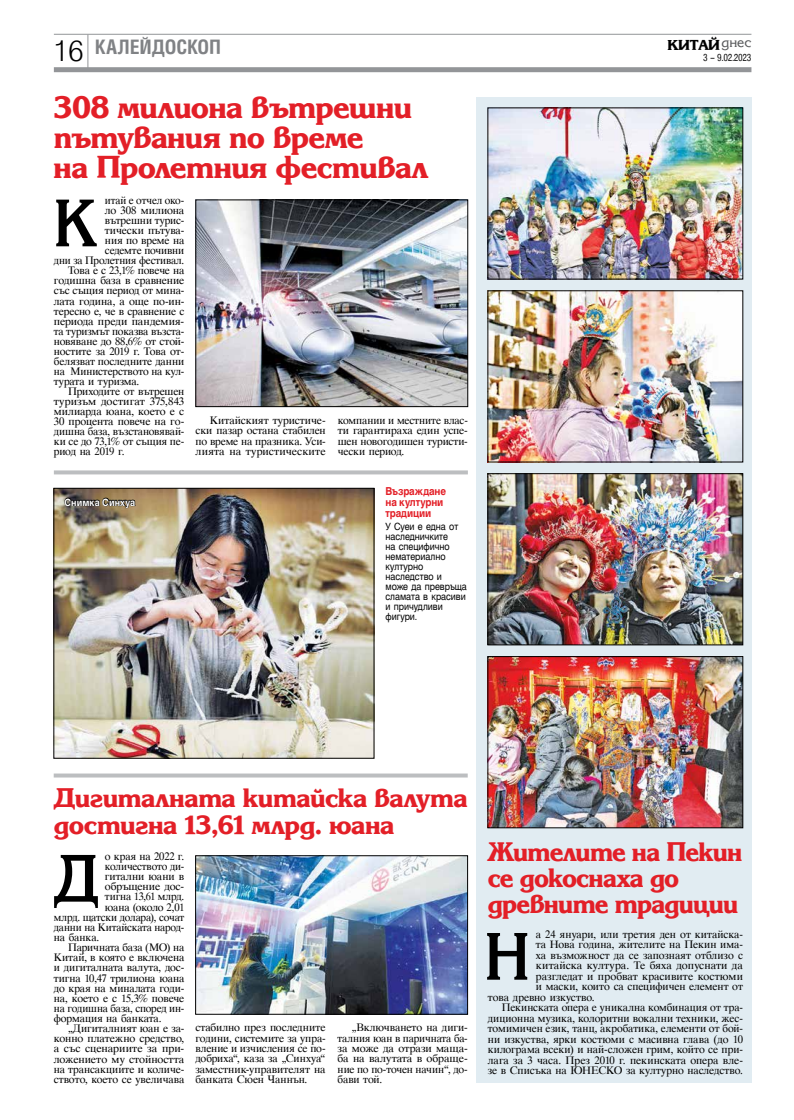
<style>
.page{position:relative;width:794px;height:1120px;background:#fff}
.page>*{position:absolute;margin:0;border:0;box-sizing:border-box;transform-origin:0 0}
.t1{font:700 70px "Karina CYR";color:#000;scale:.9 1}
.t2{font:33px/30px "Karina Black CYR";letter-spacing:-.02em;color:#e31f27}
.t3{font:30px "Hebar Light CYR";color:#000}
.t4{font:28px/26px "Karina Black CYR";letter-spacing:-.02em;color:#e31f27}
.t5{font:700 20px "Hebar Condensed CYR";letter-spacing:.005em;color:#808285}
.t6{font:15px "Karina Black CYR";color:#000}
.t7{font:700 11px/11px "Hebar CYR";letter-spacing:-.01em;color:#e31f27;scale:.9 1}
.t8{font:10.5px/10.3px "Timok CYR";letter-spacing:-.005em;color:#000;text-align:justify}
.t9{font:10.5px "Timok CYR";letter-spacing:-.005em;color:#000;scale:1.04 1}
.t10{font:10.5px "Timok CYR";letter-spacing:-.025em;color:#000}
.t11{font:10px/10px "Hebar CYR";letter-spacing:-.005em;color:#000;scale:.9 1}
.t12{font:700 10px "Hebar CYR";letter-spacing:.01em;color:#fff;scale:.9 1}
.t13{font:10px "Hebar Condensed CYR";letter-spacing:-.04em;color:#000;scale:.93 1}
</style>
<div class="page">
<hr style="left:54px;top:34px;width:697px;height:1px;background:#939598">
<div style="left:54px;top:67px;width:697px;height:5px;background:#939598"></div>
<hr style="left:87px;top:35px;width:1px;height:35px;background:#939598">
<div style="left:476px;top:98px;width:275px;height:985px;background:#e1ecf2"></div>
<img style="left:198px;top:202px;width:268px;height:203px">
<div style="left:196px;top:200px;width:272px;height:207px;border:1px solid #000"></div>
<img style="left:56px;top:490px;width:316px;height:266px">
<div style="left:54px;top:488px;width:320px;height:270px;border:1px solid #000"></div>
<svg style="left:54px;top:470px;width:414px;height:4px;background:#c3c5c6"></svg>
<svg style="left:54px;top:773px;width:414px;height:4px;background:#c4c6c8"></svg>
<svg style="left:64px;top:492px;width:72px;height:24px;background:#655744"></svg>
<img style="left:197px;top:857px;width:269px;height:155px">
<div style="left:195px;top:855px;width:273px;height:159px;border:1px solid #000"></div>
<img style="left:490px;top:110px;width:251px;height:167px">
<img style="left:490px;top:293px;width:251px;height:167px">
<img style="left:490px;top:658px;width:251px;height:168px">
<div style="left:488px;top:656px;width:255px;height:172px;border:1px solid #000"></div>
<img style="left:490px;top:475px;width:251px;height:168px">
<div style="left:488px;top:473px;width:255px;height:172px;border:1px solid #000"></div>
<h3 class="t5" style="left:95px;top:35px;width:128px">калейдоскоп</h3>
<h3 class="t3" style="left:54px;top:33px;width:31px">16</h3>
<h3 class="t6" style="left:667px;top:36px;width:85px">Китай<sup>днес</sup></h3>
<p class="t13" style="left:703px;top:52px;width:53px">3 – 9.02.2023</p>
<h2 class="t2" style="left:54px;top:92px;width:376px">308 милиона вътрешни пътувания по време<br>на Пролетния фестивал</h2>
<p class="t8" style="left:105px;top:195px;width:81px">итай е отчел око-</p>
<p class="t8" style="left:105px;top:205px;width:81px">ло 308 милиона</p>
<p class="t8" style="left:105px;top:215px;width:81px">вътрешни турис-</p>
<p class="t8" style="left:105px;top:225px;width:81px">тически пътува-</p>
<p class="t8" style="left:105px;top:235px;width:81px">ния по време на</p>
<p class="t8" style="left:105px;top:246px;width:81px">седемте почивни</p>
<p class="t8" style="left:54px;top:256px;width:132px">дни за Пролетния фестивал.</p>
<p class="t10" style="left:68px;top:264px;width:118px">Това е с 23,1% повече на</p>
<p class="t8" style="left:54px;top:276px;width:132px">годишна база в сравнение</p>
<p class="t8" style="left:54px;top:286px;width:132px">със същия период от мина-</p>
<p class="t8" style="left:54px;top:296px;width:132px">лата година, а още по-ин-</p>
<p class="t8" style="left:54px;top:306px;width:132px">тересно е, че в сравнение с</p>
<p class="t8" style="left:54px;top:316px;width:132px">периода преди пандемия-</p>
<p class="t8" style="left:54px;top:326px;width:132px">та туризмът показва възста-</p>
<p class="t8" style="left:54px;top:336px;width:132px">новяване до 88,6% от стой-</p>
<p class="t8" style="left:54px;top:346px;width:132px">ностите за 2019 г. Това от-</p>
<p class="t8" style="left:54px;top:356px;width:132px">белязват последните данни</p>
<p class="t8" style="left:54px;top:366px;width:132px">на Министерството на кул-</p>
<p class="t8" style="left:54px;top:376px;width:87px">турата и туризма.</p>
<p class="t8" style="left:68px;top:386px;width:118px">Приходите от вътрешен</p>
<p class="t9" style="left:54px;top:395px;width:127px">туризъм достигат 375,843</p>
<p class="t8" style="left:54px;top:406px;width:132px">милиарда юана, което е с</p>
<p class="t8" style="left:54px;top:416px;width:132px">30 процента повече на го-</p>
<p class="t8" style="left:54px;top:426px;width:132px">дишна база, възстановявай-</p>
<p class="t8" style="left:54px;top:436px;width:132px">ки се до 73,1% от същия пе-</p>
<p class="t10" style="left:54px;top:445px;width:72px">риод на 2019 г.</p>
<h1 class="t1" style="left:54px;top:184px;width:48px">К</h1>
<p class="t8" style="left:196px;top:415px;width:132px;text-indent:14px">Китайският туристиче&shy;ски пазар остана стабилен по време на празника. Уси&shy;лията на туристическите</p>
<p class="t8" style="left:338px;top:415px;width:132px">компании и местните влас&shy;ти гарантираха един успе&shy;шен новогодишен туристи&shy;чески период.</p>
<p class="t12" style="left:65px;top:496px;width:80px">Снимка Синхуа</p>
<p class="t7" style="left:385px;top:486px;width:69px">Възраждане на културни традиции</p>
<p class="t11" style="left:385px;top:522px;width:92px">У Суеи е една от наследничките<br>на специфично нематериално културно наследство и може да превръща сламата в красиви и причудливи фигури.</p>
<h3 class="t4" style="left:54px;top:784px;width:415px;line-height:27px">Дигиталната китайска валута достигна 13,61 млрд. юана</h3>
<p class="t8" style="left:105px;top:851px;width:81px">о края на 2022 г.</p>
<p class="t8" style="left:105px;top:861px;width:81px">количеството ди-</p>
<p class="t8" style="left:105px;top:871px;width:81px">гитални юани в</p>
<p class="t8" style="left:105px;top:881px;width:81px">обръщение дос-</p>
<p class="t8" style="left:105px;top:891px;width:81px">тигна 13,61 млрд.</p>
<p class="t8" style="left:105px;top:902px;width:81px">юана (около 2,01</p>
<p class="t8" style="left:54px;top:912px;width:132px">млрд. щатски долара), сочат</p>
<p class="t8" style="left:54px;top:922px;width:132px">данни на Китайската народ-</p>
<p class="t8" style="left:54px;top:932px;width:47px">на банка.</p>
<p class="t8" style="left:68px;top:942px;width:118px">Паричната база (МО) на</p>
<p class="t8" style="left:54px;top:952px;width:132px">Китай, в която е включена</p>
<p class="t8" style="left:54px;top:962px;width:132px">и дигиталната валута, дос-</p>
<p class="t8" style="left:54px;top:973px;width:132px">тигна 10,47 трилиона юана</p>
<p class="t8" style="left:54px;top:983px;width:132px">до края на миналата годи-</p>
<p class="t8" style="left:54px;top:993px;width:132px">на, което е с 15,3% повече</p>
<p class="t8" style="left:54px;top:1003px;width:132px">на годишна база, според ин-</p>
<p class="t8" style="left:54px;top:1013px;width:109px">формация на банката.</p>
<p class="t8" style="left:68px;top:1023px;width:118px">„Дигиталният юан е за-</p>
<p class="t8" style="left:54px;top:1033px;width:132px">конно платежно средство,</p>
<p class="t9" style="left:54px;top:1042px;width:127px">а със сценариите за при-</p>
<p class="t8" style="left:54px;top:1054px;width:132px">ложението му стойността</p>
<p class="t8" style="left:54px;top:1064px;width:132px">на трансакциите и количе-</p>
<p class="t8" style="left:54px;top:1074px;width:132px">ството, което се увеличава</p>
<h1 class="t1" style="left:54px;top:839px;width:53px">Д</h1>
<p class="t8" style="left:195px;top:1022px;width:132px">стабилно през последните години, системите за упра&shy;вление и изчисления се по&shy;добриха“, каза за „Синхуа“ заместник-управителят на банката Сюен Чаннън.</p>
<p class="t8" style="left:337px;top:1022px;width:132px;text-indent:14px">„Включването на диги&shy;талния юан в паричната ба&shy;за може да отрази маща&shy;ба на валутата в обраще&shy;ние по по-точен начин“, до&shy;бави той.</p>
<h3 class="t4" style="left:488px;top:838px;width:256px">Жителите на Пекин се докоснаха до древните традиции</h3>
<p class="t8" style="left:536px;top:929px;width:208px">а 24 януари, или третия ден от китайска-</p>
<p class="t8" style="left:536px;top:939px;width:208px">та Нова година, жителите на Пекин има-</p>
<p class="t8" style="left:536px;top:950px;width:208px">ха възможност да се запознаят отблизо с</p>
<p class="t8" style="left:536px;top:960px;width:208px">китайска култура. Те бяха допуснати да</p>
<p class="t8" style="left:536px;top:971px;width:208px">разгледат и пробват красивите костюми</p>
<p class="t8" style="left:536px;top:981px;width:208px">и маски, които са специфичен елемент от</p>
<p class="t8" style="left:488px;top:992px;width:108px">това древно изкуство.</p>
<p class="t8" style="left:502px;top:1002px;width:242px">Пекинската опера е уникална комбинация от тра-</p>
<p class="t8" style="left:488px;top:1013px;width:257px">диционна музика, колоритни вокални техники, жес-</p>
<p class="t8" style="left:488px;top:1023px;width:257px">томимичен език, танц, акробатика, елементи от бой-</p>
<p class="t8" style="left:488px;top:1034px;width:257px">ни изкуства, ярки костюми с масивна глава (до 10</p>
<p class="t8" style="left:488px;top:1044px;width:257px">килограма всеки) и най-сложен грим, който се при-</p>
<p class="t8" style="left:488px;top:1055px;width:257px">лага за 3 часа. През 2010 г. пекинската опера вле-</p>
<p class="t8" style="left:488px;top:1065px;width:257px">зе в Списъка на ЮНЕСКО за културно наследство.</p>
<h1 class="t1" style="left:485px;top:917px;width:51px">Н</h1>
</div>
